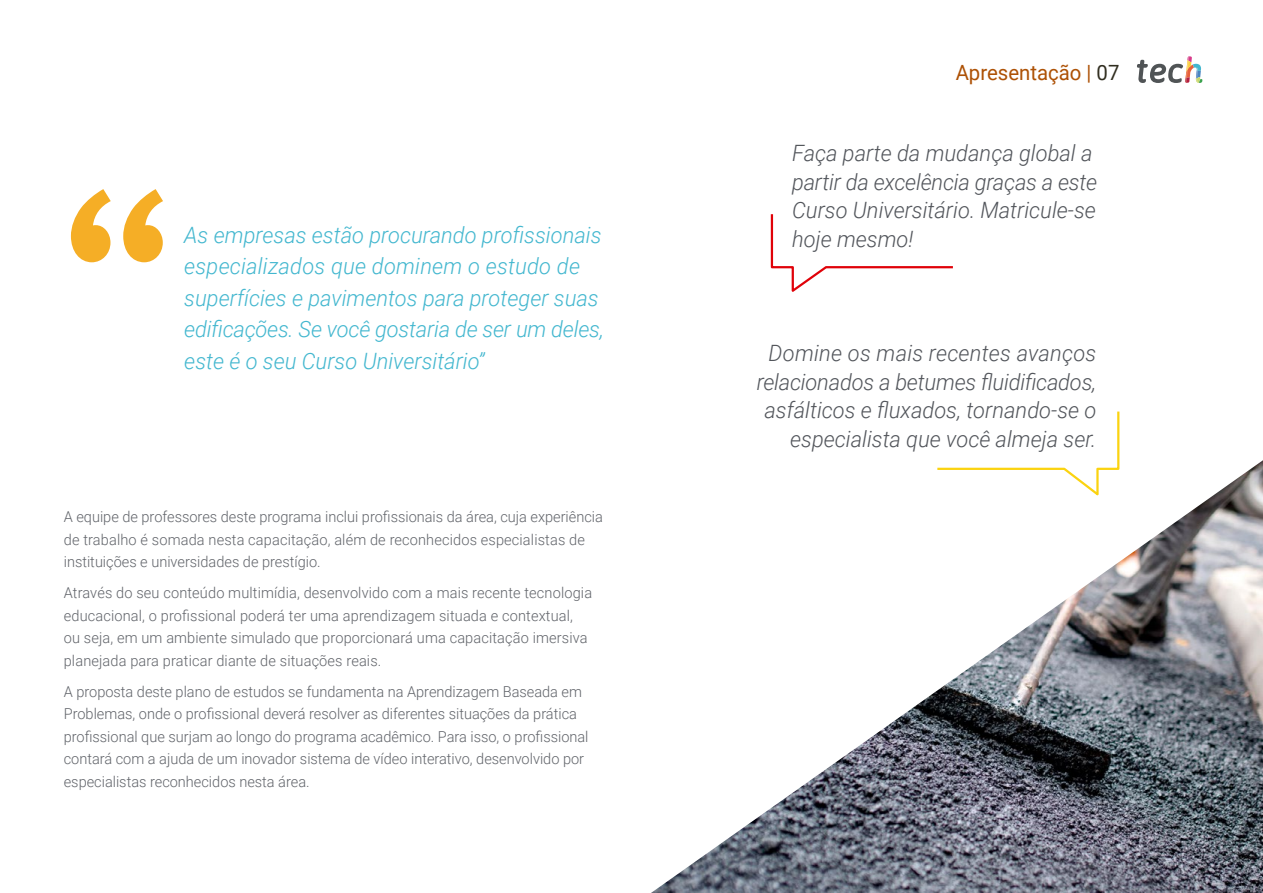
<style>
.page{position:relative;width:1263px;height:893px;background:#fff}
.page>*{position:absolute;margin:0;border:0;box-sizing:border-box;transform-origin:0 0}
.t1{font:italic 300 22.5px/28.5px "Roboto";color:#52555b;text-align:right}
.t2{font:italic 300 22.5px/31.5px "Roboto";color:#43b7cf}
.t3{font:21px "Roboto";color:#ad5105}
.t4{font:300 15px/22.5px "Roboto";color:#61646a}
.s1{color:#312e20}
</style>
<div class="page">
<svg style="left:71px;top:189px;width:92px;height:73px"></svg>
<img style="left:651px;top:460px;width:612px;height:433px">
<svg style="left:935px;top:411px;width:185px;height:88px"></svg>
<svg style="left:770px;top:214px;width:183px;height:78px"></svg>
<svg style="left:1137px;top:56px;width:65px;height:27px"></svg>
<h1 class="t2" style="left:184px;top:218px;width:421px">As empresas estão procurando profissionais especializados que dominem o estudo de superfícies e pavimentos para proteger suas edificações. Se você gostaria de ser um deles, este é o seu Curso Universitário”</h1>
<p class="t4" style="left:64px;top:505px;width:541px">A equipe de professores deste programa inclui profissionais da área, cuja experiência de trabalho é somada nesta capacitação, além de reconhecidos especialistas de instituições e universidades de prestígio.</p>
<p class="t4" style="left:64px;top:581px;width:530px">Através do seu conteúdo multimídia, desenvolvido com a mais recente tecnologia educacional, o profissional poderá ter uma aprendizagem situada e contextual, ou seja, em um ambiente simulado que proporcionará uma capacitação imersiva planejada para praticar diante de situações reais.</p>
<p class="t4" style="left:64px;top:679px;width:526px">A proposta deste plano de estudos se fundamenta na Aprendizagem Baseada em Problemas, onde o profissional deverá resolver as diferentes situações da prática profissional que surjam ao longo do programa acadêmico. Para isso, o profissional contará com a ajuda de um inovador sistema de vídeo interativo, desenvolvido por especialistas reconhecidos nesta área.</p>
<h2 class="t3" style="left:956px;top:57px;width:165px">Apresentação | <span class="s1">07</span></h2>
<h1 class="t1" style="left:792px;top:138px;width:307px;text-align:left">Faça parte da mudança global a partir da excelência graças a este<br>Curso Universitário. Matricule-se hoje mesmo!</h1>
<h1 class="t1" style="left:757px;top:338px;width:341px">Domine os mais recentes avanços relacionados a betumes fluidificados, asfálticos e fluxados, tornando-se o especialista que você almeja ser.</h1>
</div>
